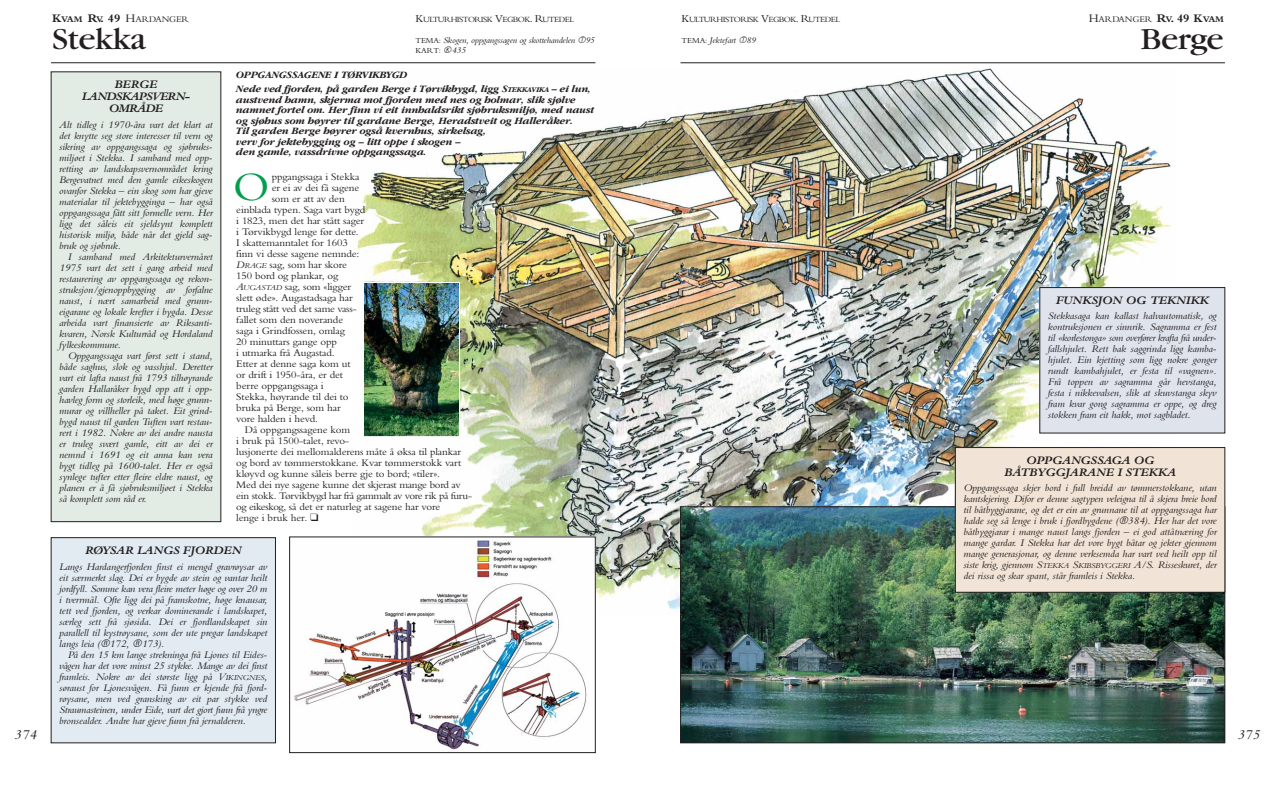
<style>
.page{position:relative;width:1276px;height:794px;background:#fff}
.page>*{position:absolute;margin:0;border:0;box-sizing:border-box;transform-origin:0 0}
.t1{font:42px "Bembo MT Std";color:#009e4d;scale:1.05 1}
.t2{font:32px "Garamond";letter-spacing:-.015em;color:#231f20;scale:1.1 1}
.t3{font:italic 14px "Bembo MT Std";color:#231f20;scale:1.05 1}
.t4{font:italic 700 12px/12px "Bembo MT Std";letter-spacing:-.01em;color:#231f20;text-align:center;scale:1.05 1}
.t5{font:italic 700 12px/12px "Bembo MT Std";letter-spacing:-.05em;color:#231f20;text-align:center;scale:1.05 1}
.t6{font:italic 10.5px/11px "Bembo MT Std";letter-spacing:-.01em;color:#231f20;text-align:justify;scale:1.05 1}
.t7{font:10.5px "Bembo MT Std";letter-spacing:-.01em;color:#231f20;scale:1.05 1}
.t8{font:10.5px "Bembo MT Std";letter-spacing:-.035em;color:#231f20;scale:1.05 1}
.t9{font:italic 700 10px/10.5px "Garamond IT Cby BT";letter-spacing:-.01em;color:#231f20;scale:1.05 1}
.t10{font:italic 9px "Bembo MT Std";letter-spacing:-.02em;color:#231f20;scale:1.05 1}
.t11{font:9px "Bembo MT Std";letter-spacing:-.015em;color:#231f20;scale:1.05 1}
.t12{font:8.2px "Bembo MT Std";letter-spacing:-.065em;color:#231f20;scale:1.05 1}
.t13{font:8px "Bembo MT Std";color:#231f20;scale:1.05 1}
.s1{font-weight:700;font-size:12px}
.s2{font-weight:700}
.s3{font-size:12px}
.s4{font-size:11px}
.s5{font-style:normal;font-size:8px}
.s6{font-family:"Circle Frame"}
.s7{font-family:"Circle Frame";font-style:italic;font-size:9px}
.s8{font-style:italic;font-size:9px}
.s9{font-size:7.5px}
.s10{font-style:italic}
.s11{font-style:italic;font-size:7.9px}
.s12{font-size:7.9px}
</style>
<div class="page">
<img style="left:352px;top:69px;width:823px;height:547px">
<hr style="left:51px;top:63px;width:544px;height:1px;background:#231f20">
<hr style="left:680px;top:63px;width:545px;height:1px;background:#231f20">
<div style="left:51px;top:72px;width:170px;height:449px;background:#e3ebe5"></div>
<div style="left:1039px;top:287px;width:185px;height:146px;background:#dfe3ec"></div>
<img style="left:294px;top:539px;width:299px;height:211px">
<img style="left:365px;top:284px;width:93px;height:151px">
<div style="left:363px;top:282px;width:97px;height:155px;border:1px solid #fff"></div>
<div style="left:51px;top:537px;width:224px;height:206px;background:#e1ebf1"></div>
<img style="left:682px;top:508px;width:541px;height:233px">
<div style="left:955px;top:447px;width:269px;height:145px;background:#f1e4d6"></div>
<div style="left:955px;top:447px;width:270px;height:145px;border:1px solid #231f20"></div>
<h3 class="t3" style="left:14px;top:730px;width:23px">374</h3>
<p class="t11" style="left:52px;top:16px;width:132px"><span class="s1">K</span><span class="s2">VAM</span> <span class="s1">R</span><span class="s2">V</span><span class="s1">. 49</span> <span class="s3">H</span>ARDANGER</p>
<h2 class="t2" style="left:52px;top:28px;width:87px">Stekka</h2>
<p class="t5" style="left:82px;top:78px;width:104px">BERGE<br>LANDSKAPSVERN-<br>OMRÅDE</p>
<p class="t6" style="left:59px;top:120px;width:148px">Alt tidleg i 1970-åra vart det klart at det knytte seg store interesser til vern og sik ring av oppgangssaga og sjøbruks - miljøet i Stekka. I sam band med opp - retting av land skaps vernområdet kring Bergevatnet med den gamle eikeskogen ovanfor Stekka – ein skog som har gjeve materia lar til jekte bygginga – har også oppgangssaga fått sitt formelle vern. Her ligg det såleis eit sjeld synt komplett historisk miljø, både når det gjeld sag - bruk og sjøbruk.</p>
<p class="t6" style="left:59px;top:252px;width:148px;text-indent:9px">I samband med Arkitekturvernåret 1975 vart det sett i gang arbeid med restau re ring av oppgangssaga og rekon - struksjon/ gjen opp bygging av forfalne naust, i nært sam arbeid med grunn - eigarane og lokale krefter i bygda. Desse arbeida vart finan sierte av Riksanti - kvaren, Norsk Kultur råd og Horda land fylkeskommune.</p>
<p class="t6" style="left:59px;top:351px;width:148px;text-indent:9px">Oppgangssaga vart først sett i stand, både saghus, slok og vasshjul. Deretter vart eit lafta naust frå 1793 tilhøyrande garden Hallaråker bygd opp att i opp - hav leg form og storleik, med høge grunn - murar og vill heller på taket. Eit grind - bygd naust til garden Tuften vart restau - rert i 1982. Nokre av dei andre nausta er truleg svært gamle, eitt av dei er nemnd i 1691 og eit anna kan vera bygt tidleg på 1600-talet. Her er også synlege tufter etter fleire eldre naust, og planen er å få sjøbruks miljøet i Stekka så komplett som råd er.</p>
<p class="t12" style="left:415px;top:16px;width:153px"><span class="s4">K</span>ULTURHISTORISK <span class="s4">V</span>EGBOK<span class="s4">. R</span>UTEDEL</p>
<p class="t10" style="left:415px;top:37px;width:172px"><span class="s5">TEMA:</span> Skogen, oppgangssagen og skottehandelen <span class="s6">T</span>95</p>
<p class="t13" style="left:415px;top:47px;width:49px">KART: <span class="s7">K</span><span class="s8">435</span></p>
<p class="t9" style="left:236px;top:68px;width:340px;line-height:14.5px">OPPGANGSSAGENE I TØRVIKBYGD<br>Nede ved fjorden, på garden Berge i Tørvikbygd, ligg S<span class="s9">TEKKAVIKA</span> – ei lun,</p>
<p class="t9" style="left:236px;top:95px;width:342px">austvend hamn, skjerma mot fjorden med nes og holmar, slik sjølve namnet fortel om. Her finn vi eit inn haldsrikt sjøbruksmiljø, med naust og sjøhus som høyrer til gardane Berge, Heradstveit og Halleråker.<br>Til garden Berge høyrer også kvernhus, sirkel sag,<br>verv for jektebygging og – litt oppe i skogen –<br>den gamle, vassdrivne oppgangssaga.</p>
<p class="t7" style="left:272px;top:172px;width:85px">ppgangssaga i Stekka</p>
<p class="t7" style="left:272px;top:183px;width:85px">er ei av dei få sagene</p>
<p class="t7" style="left:272px;top:194px;width:71px">som er att av den</p>
<p class="t7" style="left:236px;top:205px;width:124px">einblada typen. Saga vart bygd</p>
<p class="t7" style="left:236px;top:216px;width:123px">i 1823, men det har stått sager</p>
<p class="t7" style="left:236px;top:227px;width:118px">i Tørvik bygd lenge før dette.</p>
<p class="t7" style="left:236px;top:238px;width:108px">I skattemanntalet for 1603</p>
<p class="t7" style="left:236px;top:249px;width:119px">finn vi desse sagene nemnde:</p>
<p class="t7" style="left:236px;top:260px;width:107px"><span class="s10">D</span><span class="s11">RAGE</span> sag, som har skore</p>
<p class="t7" style="left:236px;top:271px;width:99px">150 bord og plankar, og</p>
<p class="t7" style="left:236px;top:282px;width:111px"><span class="s10">A</span><span class="s11">UGASTAD</span> sag, som «ligger</p>
<p class="t7" style="left:236px;top:293px;width:113px">slett øde». Augastadsaga har</p>
<p class="t7" style="left:236px;top:304px;width:116px">truleg stått ved det same vass -</p>
<p class="t7" style="left:236px;top:315px;width:103px">fallet som den no verande</p>
<p class="t7" style="left:236px;top:326px;width:105px">saga i Grindfossen, omlag</p>
<p class="t7" style="left:236px;top:337px;width:97px">20 minuttars gange opp</p>
<p class="t7" style="left:236px;top:348px;width:95px">i utmarka frå Auga stad.</p>
<p class="t7" style="left:236px;top:359px;width:110px">Etter at denne saga kom ut</p>
<p class="t7" style="left:236px;top:370px;width:103px">or drift i 1950-åra, er det</p>
<p class="t7" style="left:236px;top:381px;width:85px">berre oppgangs saga i</p>
<p class="t7" style="left:236px;top:392px;width:109px">Stekka, høyrande til dei to</p>
<p class="t7" style="left:236px;top:403px;width:101px">bruka på Berge, som har</p>
<p class="t7" style="left:236px;top:414px;width:79px">vore halden i hevd.</p>
<p class="t7" style="left:245px;top:425px;width:102px">Då oppgangs sagene kom</p>
<p class="t7" style="left:236px;top:436px;width:109px">i bruk på 1500-talet, revo -</p>
<p class="t7" style="left:236px;top:447px;width:216px">lusjonerte dei mellom alderens måte å øksa til plankar</p>
<p class="t7" style="left:236px;top:458px;width:216px">og bord av tømmer stokkane. Kvar tømmerstokk vart</p>
<p class="t7" style="left:236px;top:469px;width:196px">kløyvd og kunne såleis berre gje to bord; «tiler».</p>
<p class="t7" style="left:236px;top:480px;width:215px">Med dei nye sagene kunne det skjerast mange bord av</p>
<p class="t8" style="left:236px;top:491px;width:226px">ein stokk. Tørvik bygd har frå gammalt av vore rik på furu-</p>
<p class="t7" style="left:236px;top:502px;width:196px">og eikeskog, så det er naturleg at sagene har vore</p>
<p class="t7" style="left:236px;top:513px;width:80px">lenge i bruk her. ❑</p>
<h1 class="t1" style="left:233px;top:172px;width:36px">O</h1>
<p class="t4" style="left:85px;top:544px;width:150px">RØYSAR LANGS FJORDEN</p>
<p class="t6" style="left:59px;top:562px;width:200px">Langs Hardangerfjorden finst ei mengd gravrøysar av eit særmerkt slag. Dei er bygde av stein og vantar heilt jordfyll. Somme kan vera fleire meter høge og over 20 m i tverrmål. Ofte ligg dei på fram skotne, høge knausar, tett ved fjorden, og verkar dominerande i land skapet, særleg sett frå sjøsida. Dei er fjordlandskapet sin parallell til kystrøysane, som der ute pregar landskapet langs leia (<span class="s6">R</span>172, <span class="s6">R</span>173).</p>
<p class="t6" style="left:59px;top:650px;width:200px;text-indent:9px">På den 15 km lange strekninga frå Ljones til Eides - vågen har det vore minst 25 stykke. Mange av dei finst framleis. Nokre av dei største ligg på V<span class="s12">IKINGNES</span>, søraust for Ljonesvågen. Få funn er kjende frå fjord - røysane, men ved gransking av eit par stykke ved Strauma steinen, under Eide, vart det gjort funn frå yngre bronsealder. Andre har gjeve funn frå jernalderen.</p>
<p class="t12" style="left:681px;top:16px;width:153px"><span class="s4">K</span>ULTURHISTORISK <span class="s4">V</span>EGBOK<span class="s4">. R</span>UTEDEL</p>
<p class="t10" style="left:681px;top:37px;width:73px"><span class="s5">TEMA:</span> Jektefart <span class="s6">T</span>89</p>
<p class="t11" style="left:1088px;top:16px;width:130px"><span class="s3">H</span>ARDANGER <span class="s1">R</span><span class="s2">V</span><span class="s1">. 49 K</span><span class="s2">VAM</span></p>
<h2 class="t2" style="left:1140px;top:28px;width:77px">Berge</h2>
<p class="t4" style="left:1055px;top:294px;width:147px">FUNKSJON OG TEKNIKK</p>
<p class="t6" style="left:1048px;top:311px;width:162px">Stekkasaga kan kallast halvauto ma tisk, og kontruksjonen er sinn rik. Sagramma er fest til «korle stonga» som overfører krafta frå under - falls hjulet. Rett bak saggrinda ligg kamba - hjulet. Ein kjetting som ligg nokre gonger rundt kamba hjulet, er festa til «vagnen».<br>Frå toppen av sag ramma går hev stanga, festa i nikkevalsen, slik at skuv stanga skyv fram kvar gong sag ramma er oppe, og dreg stokken fram eit hakk, mot sagbladet.</p>
<p class="t4" style="left:1004px;top:454px;width:165px">OPPGANGSSAGA OG<br>BÅTBYGGJARANE I STEKKA</p>
<p class="t6" style="left:963px;top:483px;width:243px">Oppgangssaga skjer bord i full breidd av tømmerstokkane, utan kantskjering. Difor er denne sagtypen veleigna til å skjera breie bord til båtbyggjarane, og det er ein av grunnane til at oppgangssaga har halde seg så lenge i bruk i fjord bygdene (<span class="s6">R</span>384). Her har det vore båt byggjarar i mange naust langs fjorden – ei god attåtnæring for mange gardar. I Stekka har det vore bygt båtar og jekter gjennom mange genera sjonar, og denne verksemda har vart ved heilt opp til siste krig, gjen nom S<span class="s12">TEKKA</span> S<span class="s12">KIBS BYGGERI</span> A/S. Risse skuret, der dei rissa og skar spant, står framleis i Stekka.</p>
<h3 class="t3" style="left:1237px;top:729px;width:23px">375</h3>
</div>
